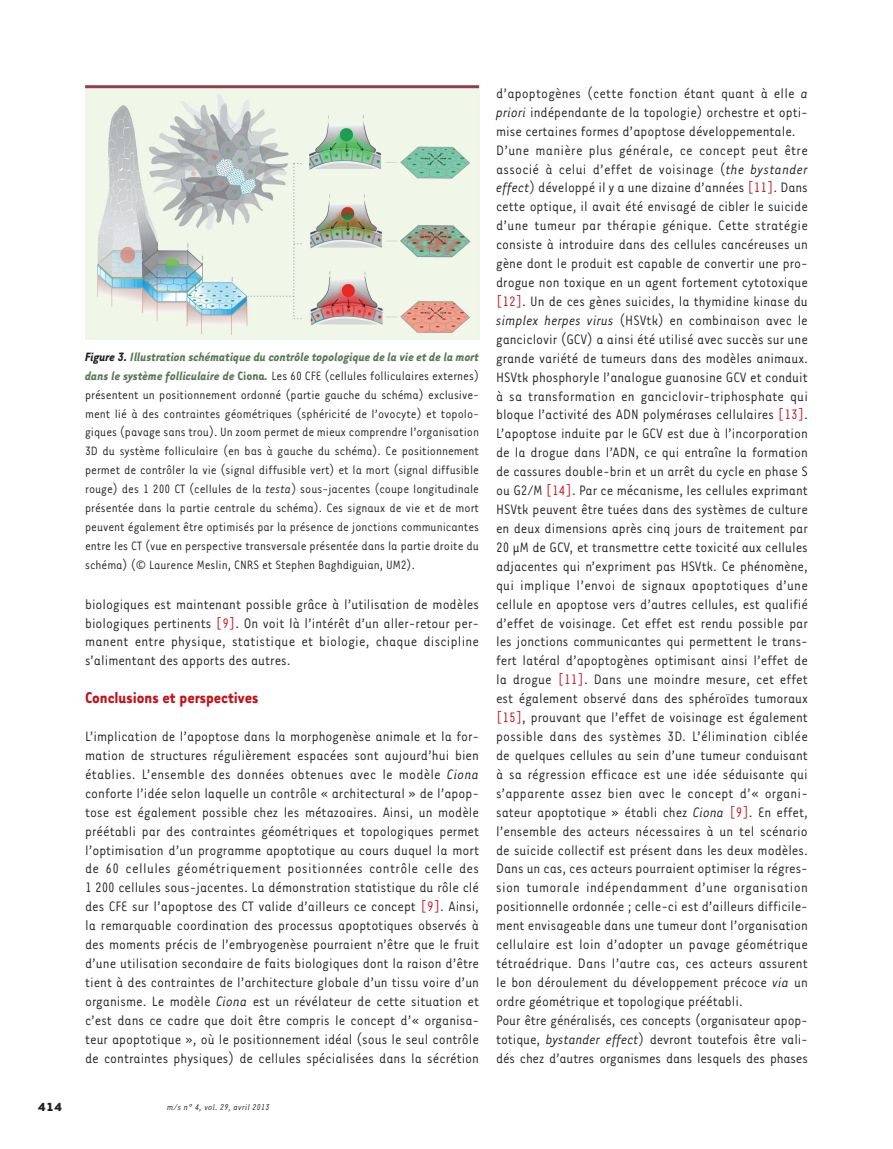
<style>
.page{position:relative;width:893px;height:1149px;background:#fff}
.page>*{position:absolute;margin:0;border:0;box-sizing:border-box;transform-origin:0 0}
.t1{font:700 18px "Tarzana Narrow";color:#c4121a}
.t2{font:15.75px/18.9px "Tarzana Narrow";color:#231f20;text-align:justify}
.t3{font:13.95px/18.9px "Tarzana Narrow";color:#231f20;text-align:justify}
.t4{font:700 13.5px "Tarzana Wide";color:#231f20}
.t5{font:italic 9.75px "Tarzana Narrow";letter-spacing:.025em;color:#231f20}
.s1{font-weight:700;font-style:italic}
.s2{font-weight:700;font-style:italic;color:#5a7755}
.s3{font-weight:700;color:#5a7755}
.s4{font-style:italic}
.s5{color:#c4121a}
</style>
<div class="page">
<div style="left:85px;top:85px;width:394px;height:254px;background:#eff6e8"></div>
<img style="left:87px;top:88px;width:388px;height:247px">
<hr style="left:85px;top:85px;width:394px;height:3px;background:#913f4b">
<p class="t3" style="left:85px;top:348px;width:396px"><span class="s1">Figure 3.</span> <span class="s2">Illustration schématique du contrôle topologique de la vie et de la mort dans le système folliculaire de</span> <span class="s3">Ciona</span><span class="s2">.</span> Les 60 CFE (cellules folliculaires externes) présentent un positionnement ordonné (partie gauche du schéma) exclusive&shy;ment lié à des contraintes géométriques (sphéricité de l’ovocyte) et topolo&shy;giques (pavage sans trou). Un zoom permet de mieux comprendre l’organisation 3D du système folliculaire (en bas à gauche du schéma). Ce positionnement permet de contrôler la vie (signal diffusible vert) et la mort (signal diffusible rouge) des 1 200 CT (cellules de la <span class="s4">testa</span>) sous-jacentes (coupe longitudinale présentée dans la partie centrale du schéma). Ces signaux de vie et de mort peuvent également être optimisés par la présence de jonctions communicantes entre les CT (vue en perspective transversale présentée dans la partie droite du schéma) (© Laurence Meslin, CNRS et Stephen Baghdiguian, UM2).</p>
<p class="t2" style="left:85px;top:595px;width:396px">biologiques est maintenant possible grâce à l’utilisation de modèles biologiques pertinents <span class="s5">[9]</span>. On voit là l’intérêt d’un aller-retour per&shy;manent entre physique, statistique et biologie, chaque discipline s’alimentant des apports des autres.</p>
<p class="t1" style="left:85px;top:691px;width:175px">Conclusions et perspectives</p>
<p class="t2" style="left:85px;top:728px;width:396px">L’implication de l’apoptose dans la morphogenèse animale et la for&shy;mation de structures régulièrement espacées sont aujourd’hui bien établies. L’ensemble des données obtenues avec le modèle <span class="s4">Ciona </span>conforte l’idée selon laquelle un contrôle « architectural » de l’apop&shy;tose est également possible chez les métazoaires. Ainsi, un modèle préétabli par des contraintes géométriques et topologiques permet l’optimisation d’un programme apoptotique au cours duquel la mort de 60 cellules géométriquement positionnées contrôle celle des 1 200 cellules sous-jacentes. La démonstration statistique du rôle clé des CFE sur l’apoptose des CT valide d’ailleurs ce concept <span class="s5">[9]</span>. Ainsi, la remarquable coordination des processus apoptotiques observés à des moments précis de l’embryogenèse pourraient n’être que le fruit d’une utilisation secondaire de faits biologiques dont la raison d’être tient à des contraintes de l’architecture globale d’un tissu voire d’un organisme. Le modèle <span class="s4">Ciona</span> est un révélateur de cette situation et c’est dans ce cadre que doit être compris le concept d’« organisa&shy;teur apoptotique », où le positionnement idéal (sous le seul contrôle de contraintes physiques) de cellules spécialisées dans la sécrétion</p>
<p class="t4" style="left:38px;top:1101px;width:26px">414</p>
<p class="t5" style="left:167px;top:1103px;width:104px">m/s n° 4, vol. 29, avril 2013</p>
<p class="t2" style="left:496px;top:85px;width:313px;text-align:left">d’apoptogènes (cette fonction étant quant à elle <span class="s4">a priori</span> indépendante de la topologie) orchestre et opti&shy;mise certaines formes d’apoptose développementale.<br>D’une manière plus générale, ce concept peut être associé à celui d’effet de voisinage (<span class="s4">the bystander effect</span>) développé il y a une dizaine d’années <span class="s5">[11]</span>. Dans cette optique, il avait été envisagé de cibler le suicide d’une tumeur par thérapie génique. Cette stratégie consiste à introduire dans des cellules cancéreuses un gène dont le produit est capable de convertir une pro&shy;drogue non toxique en un agent fortement cytotoxique <span class="s5">[12]</span>. Un de ces gènes suicides, la thymidine kinase du <span class="s4">simplex herpes virus</span> (HSVtk) en combinaison avec le ganciclovir (GCV) a ainsi été utilisé avec succès sur une grande variété de tumeurs dans des modèles animaux.<br>HSVtk phosphoryle l’analogue guanosine GCV et conduit à sa transformation en ganciclovir-triphosphate qui bloque l’activité des ADN polymérases cellulaires <span class="s5">[13]</span>.<br>L’apoptose induite par le GCV est due à l’incorporation de la drogue dans l’ADN, ce qui entraîne la formation de cassures double-brin et un arrêt du cycle en phase S ou G2/M <span class="s5">[14]</span>. Par ce mécanisme, les cellules exprimant HSVtk peuvent être tuées dans des systèmes de culture en deux dimensions après cinq jours de traitement par 20 μM de GCV, et transmettre cette toxicité aux cellules adjacentes qui n’expriment pas HSVtk. Ce phénomène, qui implique l’envoi de signaux apoptotiques d’une cellule en apoptose vers d’autres cellules, est qualifié d’effet de voisinage. Cet effet est rendu possible par les jonctions communicantes qui permettent le trans&shy;fert latéral d’apoptogènes optimisant ainsi l’effet de la drogue <span class="s5">[11]</span>. Dans une moindre mesure, cet effet est également observé dans des sphéroïdes tumoraux <span class="s5">[15]</span>, prouvant que l’effet de voisinage est également possible dans des systèmes 3D. L’élimination ciblée de quelques cellules au sein d’une tumeur conduisant à sa régression efficace est une idée séduisante qui s’apparente assez bien avec le concept d’« organi&shy;sateur apoptotique » établi chez <span class="s4">Ciona</span> <span class="s5">[9]</span>. En effet, l’ensemble des acteurs nécessaires à un tel scénario de suicide collectif est présent dans les deux modèles.<br>Dans un cas, ces acteurs pourraient optimiser la régres&shy;sion tumorale indépendamment d’une organisation positionnelle ordonnée ; celle-ci est d’ailleurs difficile&shy;ment envisageable dans une tumeur dont l’organisation cellulaire est loin d’adopter un pavage géométrique tétraédrique. Dans l’autre cas, ces acteurs assurent le bon déroulement du développement précoce <span class="s4">via</span> un ordre géométrique et topologique préétabli.<br>Pour être généralisés, ces concepts (organisateur apop&shy;totique, <span class="s4">bystander effect</span>) devront toutefois être vali&shy;dés chez d’autres organismes dans lesquels des phases</p>
</div>
